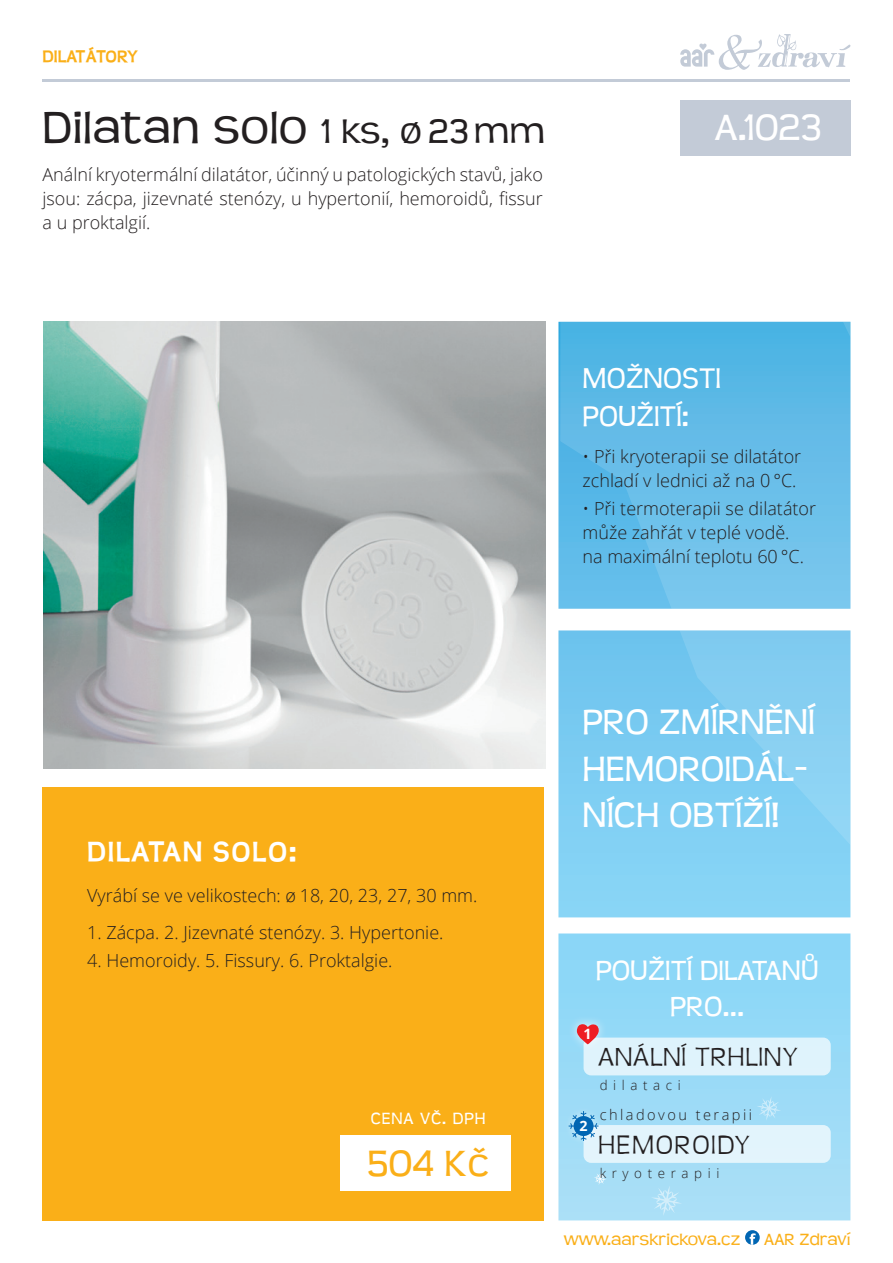
<style>
.page{position:relative;width:893px;height:1263px;background:#fff}
.page>*{position:absolute;margin:0;border:0;box-sizing:border-box;transform-origin:0 0}
.t1{font:49.5px "Teen";letter-spacing:.01em;color:#231f20}
.t2{font:40.5px "Teen";color:#fff}
.t3{font:40.5px "Teen";color:#faaf18}
.t4{font:39px/46.8px "Teen";color:#fff}
.t5{font:31.5px/37.8px "Teen";color:#fff}
.t6{font:30.6px/36.8px "Teen";color:#fff;text-align:center}
.t7{font:700 30px "Teen";letter-spacing:.05em;color:#fff}
.t8{font:300 29.7px "Teen";letter-spacing:.02em;color:#231f20}
.t9{font:300 29.7px "Teen";letter-spacing:.05em;color:#231f20}
.t10{font:300 18px/24px "Open Sans";color:#231f20}
.t11{font:18px "Teen";color:#faaf18}
.t12{font:700 18px "Teen";color:#faaf18}
.t13{font:18px "Teen";letter-spacing:.05em;color:#fff}
.t14{font:300 14.55px "Open Sans";letter-spacing:.17em;color:#231f20}
.t15{font:700 14.25px "Open Sans";color:#fff}
.t16{font:300 13.35px "Open Sans";letter-spacing:.42em;color:#231f20}
.s1{font-size:37.5px}
</style>
<div class="page">
<div style="left:43px;top:787px;width:501px;height:433px;background:#faaf18"></div>
<svg style="left:680px;top:34px;width:171px;height:36px"></svg>
<img style="left:43px;top:322px;width:502px;height:446px">
<svg style="left:560px;top:322px;width:290px;height:898px;background:#81cdf0"></svg>
<hr style="left:43px;top:79px;width:807px;height:2px;background:#c3cbd7">
<div style="left:680px;top:100px;width:170px;height:55px;background:#c3cbd7"></div>
<div style="left:340px;top:1135px;width:170px;height:56px;background:#fff"></div>
<svg style="left:745px;top:1230px;width:15px;height:15px"></svg>
<svg style="left:750px;top:1233px;width:6px;height:12px"></svg>
<div style="left:584px;top:1125px;width:247px;height:38px;background:#e2f4fc;border-radius:8px"></div>
<div style="left:584px;top:1037px;width:247px;height:38px;background:#dff3fc;border-radius:8px"></div>
<div style="left:564px;top:1107px;width:39px;height:38px;background:#fff;opacity:.75"></div>
<div style="left:568px;top:1015px;width:40px;height:38px;background:#fff;opacity:.75"></div>
<svg style="left:577px;top:1024px;width:22px;height:20px"></svg>
<hr style="left:583px;top:1111px;width:1px;height:30px;background:#0166b3">
<svg style="left:569px;top:1112px;width:29px;height:28px"></svg>
<svg style="left:594px;top:1172px;width:13px;height:13px"></svg>
<svg style="left:651px;top:1185px;width:31px;height:31px"></svg>
<svg style="left:756px;top:1096px;width:25px;height:25px"></svg>
<p class="t12" style="left:43px;top:46px;width:97px">DILATÁTORY</p>
<h1 class="t1" style="left:43px;top:101px;width:504px">Dilatan solo <span class="s1">1 ks, ø23mm</span></h1>
<p class="t10" style="left:43px;top:162px;width:502px;text-align:justify">Anální kryotermální dilatátor, účinný u patologických stavů, jako jsou: zácpa, jizevnaté stenózy, u hypertonií, hemoroidů, fissur a u proktalgií.</p>
<h2 class="t2" style="left:715px;top:106px;width:108px">A.1023</h2>
<h3 class="t5" style="left:583px;top:360px;width:140px">MOŽNOSTI<br>POUŽITÍ:</h3>
<p class="t10" style="left:583px;top:444px;width:220px">• Při kryoterapii se dilatátor zchladí v lednici až na 0 °C.</p>
<p class="t10" style="left:583px;top:496px;width:235px">• Při termoterapii se dilatátor může zahřát v teplé vodě.<br>na maximální teplotu 60 °C.</p>
<h3 class="t7" style="left:87px;top:834px;width:211px">DILATAN SOLO:</h3>
<p class="t10" style="left:87px;top:883px;width:392px">Vyrábí se ve velikostech: ø 18, 20, 23, 27, 30 mm.</p>
<p class="t10" style="left:87px;top:920px;width:358px">1. Zácpa. 2. Jizevnaté stenózy. 3. Hypertonie.</p>
<p class="t10" style="left:87px;top:948px;width:307px">4. Hemoroidy. 5. Fissury. 6. Proktalgie.</p>
<p class="t13" style="left:371px;top:1109px;width:116px">CENA VČ. DPH</p>
<h2 class="t3" style="left:367px;top:1141px;width:124px">504 Kč</h2>
<h3 class="t4" style="left:583px;top:699px;width:234px">PRO ZMÍRNĚNÍ<br>HEMOROIDÁL-<br>NÍCH OBTÍŽÍ!</h3>
<h3 class="t6" style="left:596px;top:952px;width:224px">POUŽITÍ DILATANŮ<br>PRO…</h3>
<p class="t15" style="left:584px;top:1024px;width:10px">1</p>
<p class="t15" style="left:579px;top:1115px;width:10px">2</p>
<h3 class="t8" style="left:598px;top:1041px;width:202px">ANÁLNÍ TRHLINY</h3>
<p class="t16" style="left:600px;top:1076px;width:83px">dilataci</p>
<p class="t14" style="left:600px;top:1104px;width:154px">chladovou terapii</p>
<h3 class="t9" style="left:598px;top:1129px;width:154px">HEMOROIDY</h3>
<p class="t16" style="left:600px;top:1164px;width:121px">kryoterapii</p>
<p class="t11" style="left:564px;top:1229px;width:178px">www.aarskrickova.cz</p>
<p class="t11" style="left:764px;top:1229px;width:88px">AAR Zdraví</p>
</div>
